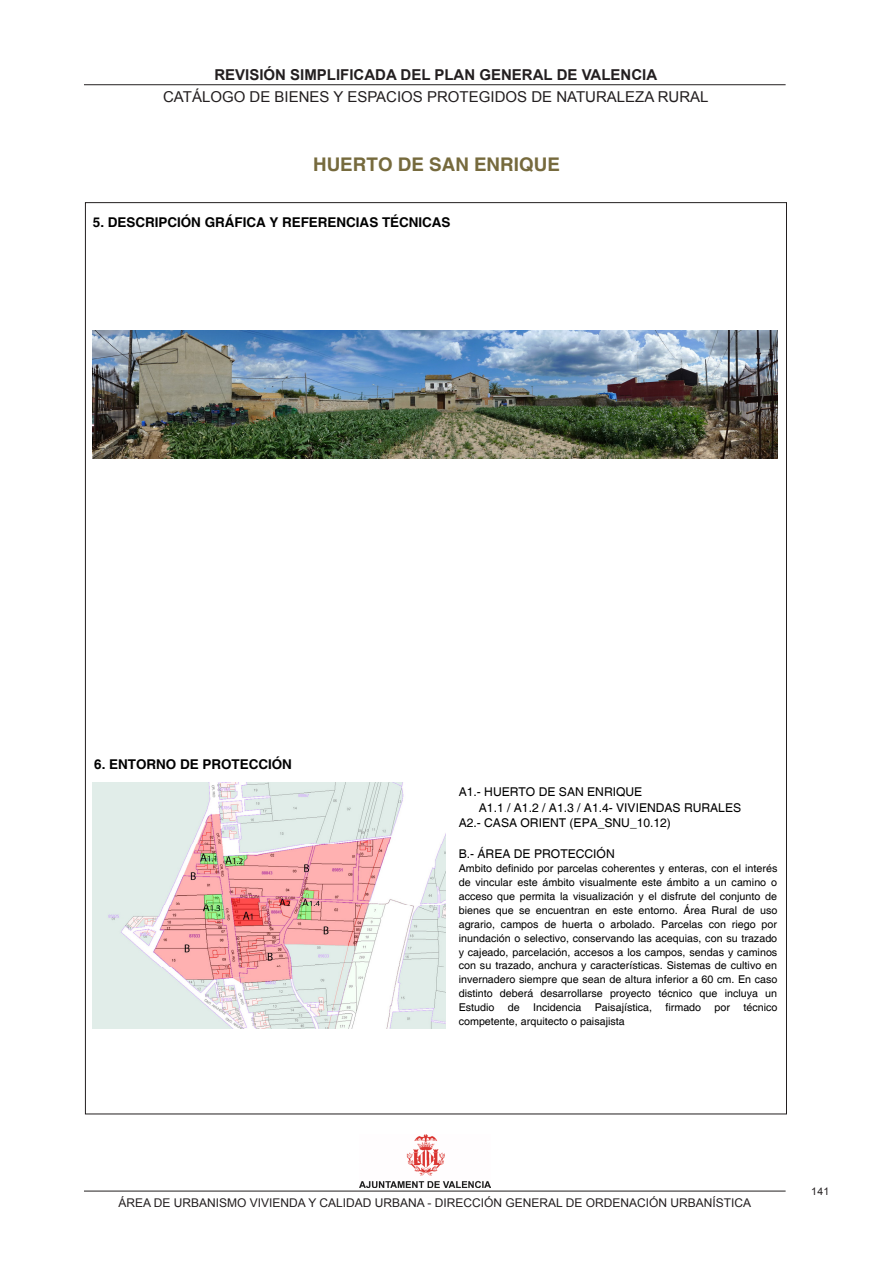
<style>
.page{position:relative;width:893px;height:1263px;background:#fff}
.page>*{position:absolute;margin:0;border:0;box-sizing:border-box;transform-origin:0 0}
.t1{font:700 18.75px "Helvetica";letter-spacing:.005em;color:#766a3d}
.t2{font:15px "Arial";color:#231f20}
.t3{font:700 15px "Arial";color:#231f20}
.t4{font:700 13.5px "Helvetica";letter-spacing:-.005em;color:#000}
.t5{font:12.15px "Helvetica";color:#000}
.t6{font:12px "Arial";color:#231f20}
.t7{font:10.8px/14px "Helvetica";color:#000;text-align:justify}
.t8{font:10.5px "Arial";color:#231f20}
</style>
<div class="page">
<hr style="left:84px;top:84px;width:702px;height:1px;background:#231f20">
<hr style="left:84px;top:1191px;width:702px;height:1px;background:#231f20">
<img style="left:359px;top:1134px;width:131px;height:53px">
<img style="left:93px;top:782px;width:352px;height:247px">
<img style="left:93px;top:331px;width:684px;height:127px">
<h2 class="t3" style="left:214px;top:65px;width:444px">REVISIÓN SIMPLIFICADA DEL PLAN GENERAL DE VALENCIA</h2>
<h2 class="t2" style="left:163px;top:87px;width:547px">CATÁLOGO DE BIENES Y ESPACIOS PROTEGIDOS DE NATURALEZA RURAL</h2>
<p class="t1" style="left:313px;top:153px;width:248px">HUERTO DE SAN ENRIQUE</p>
<p class="t4" style="left:93px;top:214px;width:359px">5. DESCRIPCIÓN GRÁFICA Y REFERENCIAS TÉCNICAS</p>
<p class="t4" style="left:94px;top:756px;width:199px">6. ENTORNO DE PROTECCIÓN</p>
<p class="t5" style="left:459px;top:785px;width:185px">A1.- HUERTO DE SAN ENRIQUE</p>
<p class="t5" style="left:479px;top:800px;width:264px">A1.1 / A1.2 / A1.3 / A1.4- VIVIENDAS RURALES</p>
<p class="t5" style="left:459px;top:816px;width:214px">A2.- CASA ORIENT (EPA_SNU_10.12)</p>
<p class="t5" style="left:459px;top:847px;width:158px">B.- ÁREA DE PROTECCIÓN</p>
<p class="t7" style="left:459px;top:862px;width:320px">Ambito definido por parcelas coherentes y enteras, con el interés de vincular este ámbito visualmente este ámbito a un camino o acceso que permita la visualización y el disfrute del conjunto de bienes que se encuentran en este entorno. Área Rural de uso agrario, campos de huerta o arbolado. Parcelas con riego por inundación o selectivo, conservando las acequias, con su trazado y cajeado, parcelación, accesos a los campos, sendas y caminos con su trazado, anchura y características. Sistemas de cultivo en invernadero siempre que sean de altura inferior a 60 cm. En caso distinto deberá desarrollarse proyecto técnico que incluya un Estudio de Incidencia Paisajística, firmado por técnico competente, arquitecto o paisajista</p>
<p class="t6" style="left:118px;top:1195px;width:634px">ÁREA DE URBANISMO VIVIENDA Y CALIDAD URBANA - DIRECCIÓN GENERAL DE ORDENACIÓN URBANÍSTICA</p>
<p class="t8" style="left:811px;top:1184px;width:19px">141</p>
</div>
